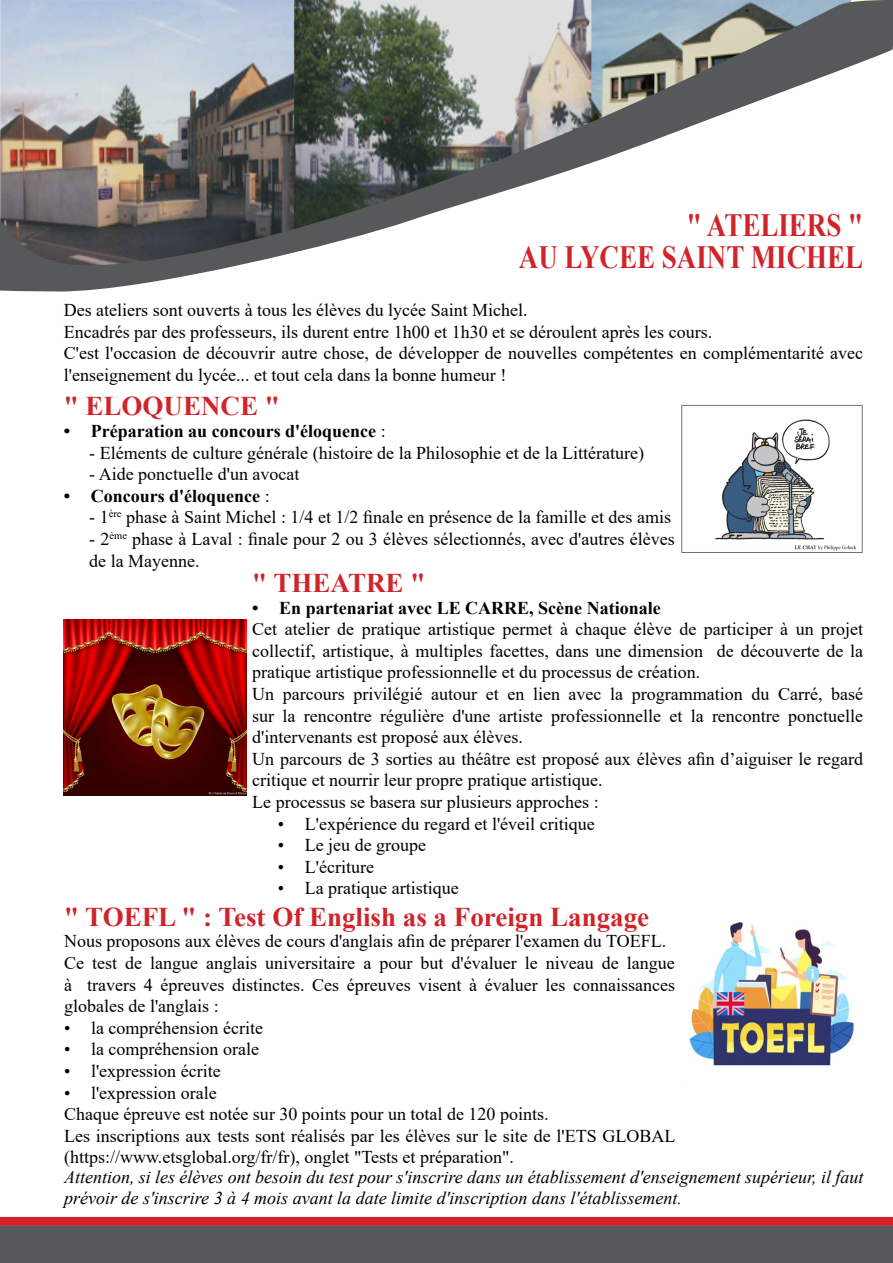
<style>
.page{position:relative;width:893px;height:1263px;background:#fff}
.page>*{position:absolute;margin:0;border:0;box-sizing:border-box;transform-origin:0 0}
.t1{font:700 32.4px "Times New Roman";color:#d1232a;scale:.83 1}
.t2{font:700 27px "Times New Roman";color:#d1232a}
.t3{font:18px/21.6px "Times New Roman";color:#000}
.t4{font:italic 18px/21.6px "Times New Roman";color:#000}
.t5{font:700 18px "Times New Roman";color:#000}
.s1{font-weight:400}
</style>
<div class="page">
<img style="left:0;top:0;width:893px;height:292px">
<div style="left:1px;top:1226px;width:891px;height:36px;background:#57585a"></div>
<div style="left:0;top:1226px;width:893px;height:37px;border:2px solid #57585a"></div>
<div style="left:0;top:1217px;width:893px;height:9px;background:#d1232a"></div>
<svg style="left:688px;top:213px;width:12px;height:12px"></svg>
<svg style="left:706px;top:213px;width:135px;height:24px"></svg>
<svg style="left:850px;top:213px;width:11px;height:12px"></svg>
<svg style="left:518px;top:245px;width:40px;height:24px"></svg>
<svg style="left:564px;top:245px;width:91px;height:24px"></svg>
<svg style="left:662px;top:245px;width:82px;height:24px"></svg>
<svg style="left:750px;top:245px;width:113px;height:24px"></svg>
<img style="left:681px;top:404px;width:182px;height:149px">
<img style="left:64px;top:619px;width:183px;height:176px">
<img style="left:689px;top:922px;width:165px;height:144px">
<p class="t1" style="left:687px;top:201px;width:214px">" ATELIERS "</p>
<p class="t1" style="left:519px;top:234px;width:416px">AU LYCEE SAINT MICHEL</p>
<p class="t3" style="left:64px;top:299px;width:465px">Des ateliers sont ouverts à tous les élèves du lycée Saint Michel.</p>
<p class="t3" style="left:64px;top:320px;width:650px">Encadrés par des professeurs, ils durent entre 1h00 et 1h30 et se déroulent après les cours.</p>
<p class="t3" style="left:64px;top:342px;width:801px">C'est l'occasion de découvrir autre chose, de développer de nouvelles compétentes en complémentarité avec l'enseignement du lycée... et tout cela dans la bonne humeur !</p>
<p class="t2" style="left:64px;top:387px;width:217px">" ELOQUENCE "</p>
<p class="t5" style="left:64px;top:418px;width:323px">• Préparation au concours d'éloquence <span class="s1">:</span></p>
<p class="t3" style="left:89px;top:441px;width:556px">- Eléments de culture générale (histoire de la Philosophie et de la Littérature)</p>
<p class="t3" style="left:89px;top:463px;width:212px">- Aide ponctuelle d'un avocat</p>
<p class="t5" style="left:64px;top:483px;width:208px">• Concours d'éloquence <span class="s1">:</span></p>
<p class="t3" style="left:89px;top:506px;width:583px">- 1<sup>ère</sup> phase à Saint Michel : 1/4 et 1/2 finale en présence de la famille et des amis</p>
<p class="t3" style="left:89px;top:527px;width:587px">- 2<sup>ème</sup> phase à Laval : finale pour 2 ou 3 élèves sélectionnés, avec d'autres élèves de la Mayenne.</p>
<p class="t2" style="left:252px;top:563px;width:175px">" THEATRE "</p>
<p class="t5" style="left:252px;top:595px;width:410px">• En partenariat avec LE CARRE, Scène Nationale</p>
<p class="t3" style="left:252px;top:618px;width:612px;text-align:justify">Cet atelier de pratique artistique permet à chaque élève de participer à un projet collectif, artistique, à multiples facettes, dans une dimension de découverte de la pratique artistique professionnelle et du processus de création.</p>
<p class="t3" style="left:252px;top:683px;width:612px;text-align:justify">Un parcours privilégié autour et en lien avec la programmation du Carré, basé sur la rencontre régulière d'une artiste professionnelle et la rencontre ponctuelle d'intervenants est proposé aux élèves.</p>
<p class="t3" style="left:252px;top:747px;width:612px">Un parcours de 3 sorties au théâtre est proposé aux élèves afin d’aiguiser le regard critique et nourrir leur propre pratique artistique.</p>
<p class="t3" style="left:252px;top:791px;width:348px">Le processus se basera sur plusieurs approches :</p>
<p class="t3" style="left:278px;top:812px;width:318px">• L'expérience du regard et l'éveil critique</p>
<p class="t3" style="left:278px;top:834px;width:150px">• Le jeu de groupe</p>
<p class="t3" style="left:278px;top:855px;width:98px">• L'écriture</p>
<p class="t3" style="left:278px;top:877px;width:182px">• La pratique artistique</p>
<p class="t2" style="left:64px;top:897px;width:587px">" TOEFL " : Test Of English as a Foreign Langage</p>
<p class="t3" style="left:64px;top:930px;width:604px">Nous proposons aux élèves de cours d'anglais afin de préparer l'examen du TOEFL.</p>
<p class="t3" style="left:64px;top:952px;width:612px;text-align:justify">Ce test de langue anglais universitaire a pour but d'évaluer le niveau de langue à travers 4 épreuves distinctes. Ces épreuves visent à évaluer les connaissances globales de l'anglais :</p>
<p class="t3" style="left:64px;top:1016px;width:200px">• la compréhension écrite</p>
<p class="t3" style="left:64px;top:1038px;width:196px">• la compréhension orale</p>
<p class="t3" style="left:64px;top:1060px;width:158px">• l'expression écrite</p>
<p class="t3" style="left:64px;top:1081px;width:154px">• l'expression orale</p>
<p class="t3" style="left:64px;top:1103px;width:486px">Chaque épreuve est notée sur 30 points pour un total de 120 points.</p>
<p class="t3" style="left:64px;top:1124px;width:613px">Les inscriptions aux tests sont réalisés par les élèves sur le site de l'ETS GLOBAL (https://www.etsglobal.org/fr/fr), onglet "Tests et préparation".</p>
<p class="t4" style="left:64px;top:1165px;width:801px">Attention, si les élèves ont besoin du test pour s'inscrire dans un établissement d'enseignement supérieur, il faut prévoir de s'inscrire 3 à 4 mois avant la date limite d'inscription dans l'établissement.</p>
</div>
